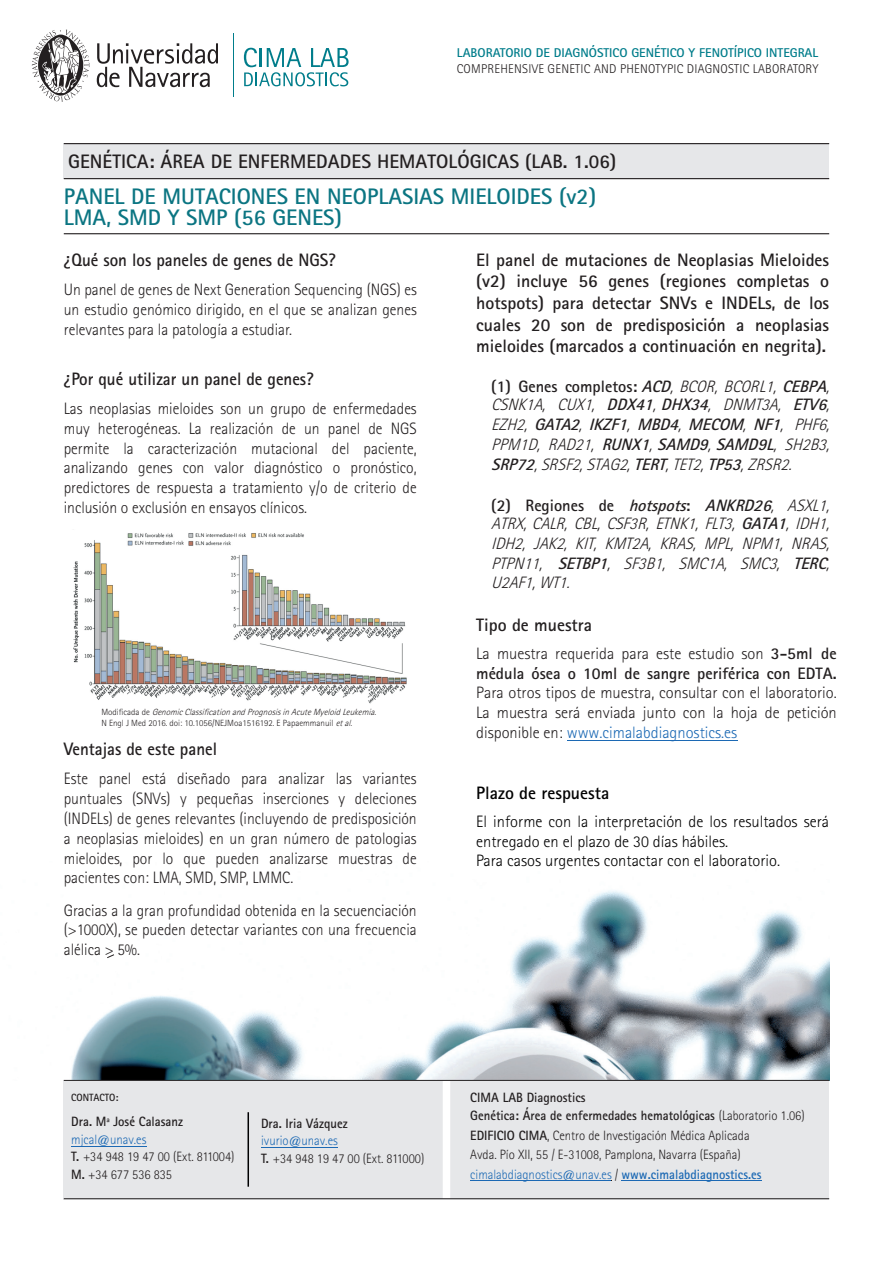
<style>
.page{position:relative;width:893px;height:1263px;background:#fff}
.page>*{position:absolute;margin:0;border:0;box-sizing:border-box;transform-origin:0 0}
.t1{font:700 22.5px/21px "Rotis Sans Serif Std";color:#0b7582}
.t2{font:700 19.5px "Rotis Sans Serif Std";letter-spacing:.005em;color:#231f20}
.t3{font:700 18px/21.6px "Rotis Sans Serif Std";color:#231f20;text-align:justify}
.t4{font:700 18px "Rotis Sans Serif Std";color:#231f20;scale:.94 1}
.t5{font:700 18px "Rotis Sans Serif Std";color:#000001}
.t6{font:300 16.5px/19.8px "Rotis Sans Serif Std";color:#231f20;text-align:justify;scale:.94 1}
.t7{font:italic 300 16.5px/19.5px "Rotis Sans Serif Std";color:#231f20;text-align:justify}
.t8{font:300 16.5px/19.8px "Rotis Sans Serif Std";color:#231f20;text-align:justify}
.t9{font:300 16.5px/19.8px "Rotis Sans Serif Std";color:#000001}
.t10{font:700 16.5px/19.8px "Rotis Sans Serif Std";color:#231f20}
.t11{font:300 13.5px/16.8px "Rotis Sans Serif Std";color:#231f20;scale:.94 1}
.t12{font:700 13.5px/18.1px "Rotis Sans Serif Std";color:#231f20;scale:.94 1}
.t13{font:300 13.5px "Rotis Sans Serif Std";color:#1c69b4;scale:.94 1}
.t14{font:300 12.75px "Rotis Sans Serif Std";letter-spacing:.02em;color:#231f20}
.t15{font:700 12.75px "Rotis Sans Serif Std";color:#007d8b}
.t16{font:700 10.5px "Rotis Sans Serif Std";color:#231f20;scale:.94 1}
.t17{font:300 9px/10.8px "Rotis Sans Serif Std";color:#231f20}
.s1{font-style:italic}
.s2{font-weight:700;font-style:normal}
.s3{font-weight:700}
.s4{font-weight:300}
.s5{color:#1c69b4}
.s6{color:#231f20}
</style>
<div class="page">
<img style="left:63px;top:890px;width:766px;height:191px">
<hr style="left:64px;top:233px;width:765px;height:1px;background:#231f20">
<div style="left:64px;top:1080px;width:765px;height:119px;background:#e6e7e9"></div>
<div style="left:443px;top:1080px;width:7px;height:119px;background:#fff"></div>
<hr style="left:64px;top:1080px;width:765px;height:1px;background:#231f20">
<hr style="left:64px;top:1198px;width:765px;height:1px;background:#231f20">
<div style="left:64px;top:143px;width:765px;height:36px;background:#e6e7e9"></div>
<hr style="left:64px;top:143px;width:765px;height:1px;background:#231f20">
<hr style="left:64px;top:178px;width:765px;height:1px;background:#231f20">
<svg style="left:32px;top:29px;width:57px;height:73px"></svg>
<svg style="left:97px;top:43px;width:121px;height:44px"></svg>
<svg style="left:244px;top:48px;width:105px;height:38px"></svg>
<hr style="left:233px;top:34px;width:1px;height:63px;background:#007d8b">
<img style="left:73px;top:533px;width:334px;height:171px">
<hr style="left:567px;top:740px;width:170px;height:1px;background:#1c69b4">
<hr style="left:71px;top:1146px;width:75px;height:1px;background:#1c69b4">
<hr style="left:621px;top:1180px;width:140px;height:1px;background:#1c69b4">
<hr style="left:470px;top:1180px;width:142px;height:1px;background:#1c69b4">
<hr style="left:248px;top:1112px;width:1px;height:75px;background:#000001">
<hr style="left:261px;top:1147px;width:77px;height:1px;background:#1c69b4">
<svg style="left:106px;top:953px;width:9px;height:6px"></svg>
<p class="t15" style="left:457px;top:45px;width:363px">LABORATORIO DE DIAGNÓSTICO GENÉTICO Y FENOTÍPICO INTEGRAL</p>
<p class="t14" style="left:457px;top:61px;width:363px">COMPREHENSIVE GENETIC AND PHENOTYPIC DIAGNOSTIC LABORATORY</p>
<p class="t2" style="left:68px;top:149px;width:550px">GENÉTICA: ÁREA DE ENFERMEDADES HEMATOLÓGICAS (LAB. 1.06)</p>
<h1 class="t1" style="left:64px;top:185px;width:534px">PANEL DE MUTACIONES EN NEOPLASIAS MIELOIDES (v2)<br>LMA, SMD Y SMP (56 GENES)</h1>
<p class="t4" style="left:64px;top:248px;width:291px">¿Qué son los paneles de genes de NGS?</p>
<p class="t6" style="left:64px;top:280px;width:377px">Un panel de genes de Next Generation Sequencing (NGS) es un estudio genómico dirigido, en el que se analizan genes relevantes para la patología a estudiar.</p>
<p class="t4" style="left:64px;top:367px;width:267px">¿Por qué utilizar un panel de genes?</p>
<p class="t6" style="left:64px;top:399px;width:377px">Las neoplasias mieloides son un grupo de enfermedades muy heterogéneas. La realización de un panel de NGS permite la caracterización mutacional del paciente, analizando genes con valor diagnóstico o pronóstico, predictores de respuesta a tratamiento y/o de criterio de inclusión o exclusión en ensayos clínicos.</p>
<p class="t17" style="left:101px;top:706px;width:279px">M o d i fi c a d a d e <span class="s1">GenomicClassificationandPrognosisinAcuteMyeloidLeukemia.<br></span>N Engl J Med 2016. doi: 10.1056/NEJMoa1516192. E Papaemmanuil <span class="s1">etal.</span></p>
<p class="t4" style="left:64px;top:737px;width:165px">Ventajas de este panel</p>
<p class="t6" style="left:64px;top:769px;width:377px">Este panel está diseñado para analizar las variantes puntuales (SNVs) y pequeñas inserciones y deleciones (INDELs) de genes relevantes (incluyendo de predisposición a neoplasias mieloides) en un gran número de patologias mieloides, por lo que pueden analizarse muestras de pacientes con: LMA, SMD, SMP, LMMC.</p>
<p class="t6" style="left:64px;top:900px;width:377px">Gracias a la gran profundidad obtenida en la secuenciación (&gt;1000X), se pueden detectar variantes con una frecuencia alélica &gt; 5%.</p>
<p class="t3" style="left:476px;top:249px;width:354px">El panel de mutaciones de Neoplasias Mieloides (v2) incluye 56 genes (regiones completas o hotspots) para detectar SNVs e INDELs, de los cuales 20 son de predisposición a neoplasias mieloides (marcados a continuación en negrita).</p>
<p class="t7" style="left:491px;top:376px;width:345px"><span class="s2">( 1 ) G e n e s c o m p l e t o s :</span> <span class="s3">ACD</span>, BCOR, BCORL1, <span class="s3">CEBPA</span>, CSNK1A, CUX1, <span class="s3">DDX41</span>,<span class="s3">DHX34</span>, DNMT3A, <span class="s3">ETV6</span>, EZH2, <span class="s3">GATA2</span>, <span class="s3">IKZF1</span>, <span class="s3">MBD4</span>, <span class="s3">MECOM</span>, <span class="s3">NF1</span>, PHF6, PPM1D, RAD21, <span class="s3">RUNX1</span>,<span class="s3">SAMD9</span>,<span class="s3">SAMD9L</span>, SH2B3, <span class="s3">SRP72</span>,SRSF2,STAG2,<span class="s3">TERT</span>,TET2,<span class="s3">TP53</span>,ZRSR2.</p>
<p class="t7" style="left:491px;top:495px;width:345px"><span class="s2">( 2 ) R e g i o n e s d e</span> <span class="s3">hotspots</span><span class="s2">:</span> <span class="s3">ANKRD26</span>, ASXL1, ATRX,CALR, CBL, CSF3R, ETNK1, FLT3, <span class="s3">GATA1</span>, IDH1, IDH2, JAK2, KIT, KMT2A, KRAS, MPL, NPM1, NRAS, PTPN11, <span class="s3">SETBP1</span>, SF3B1, SMC1A, SMC3, <span class="s3">TERC</span>, U2AF1,WT1.</p>
<p class="t3" style="left:476px;top:614px;width:117px">Tipo de muestra</p>
<p class="t10" style="left:476px;top:643px;width:362px"><span class="s4">La muestra requerida para este estudio son</span> 3-5ml de médula ósea o 10ml de sangre periférica con EDTA.</p>
<p class="t8" style="left:476px;top:683px;width:362px">Para otros tipos de muestra, consultar con el laboratorio.<br>La muestra será enviada junto con la hoja de petición disponible en: <span class="s5">www.cimalabdiagnostics.es</span></p>
<p class="t5" style="left:476px;top:782px;width:135px">Plazo de respuesta</p>
<p class="t9" style="left:476px;top:811px;width:354px">El informe con la interpretación de los resultados será entregado en el plazo de 30 días hábiles.<br>Para casos urgentes contactar con el laboratorio.</p>
<p class="t16" style="left:71px;top:1091px;width:52px">CONTACTO:</p>
<p class="t12" style="left:71px;top:1112px;width:120px">Dra. Mª José Calasanz</p>
<p class="t11" style="left:71px;top:1131px;width:175px"><span class="s5">mjcal@unav.es<br></span><span class="s3">T.</span> +34 948 19 47 00 (Ext. 811004)</p>
<p class="t11" style="left:71px;top:1166px;width:109px"><span class="s3">M.</span> +34 677 536 835</p>
<p class="t12" style="left:261px;top:1114px;width:94px">Dra. Iria Vázquez</p>
<p class="t11" style="left:261px;top:1132px;width:175px;line-height:17.9px"><span class="s5">ivurio@unav.es<br></span><span class="s3">T.</span> +34 948 19 47 00 (Ext. 811000)</p>
<p class="t12" style="left:470px;top:1088px;width:357px">CIMA LAB Diagnostics<br>Genética: Área de enfermedades hematológicas <span class="s4">(Laboratorio 1.06)</span></p>
<p class="t11" style="left:470px;top:1126px;width:299px;line-height:18.6px"><span class="s3">EDIFICIO CIMA</span>, Centro de Investigación Médica Aplicada<br>Avda. Pío XII, 55 / E-31008, Pamplona, Navarra (España)</p>
<p class="t13" style="left:470px;top:1166px;width:311px">cimalabdiagnostics@unav.es <span class="s6">/</span> <span class="s3">www.cimalabdiagnostics.es</span></p>
</div>
